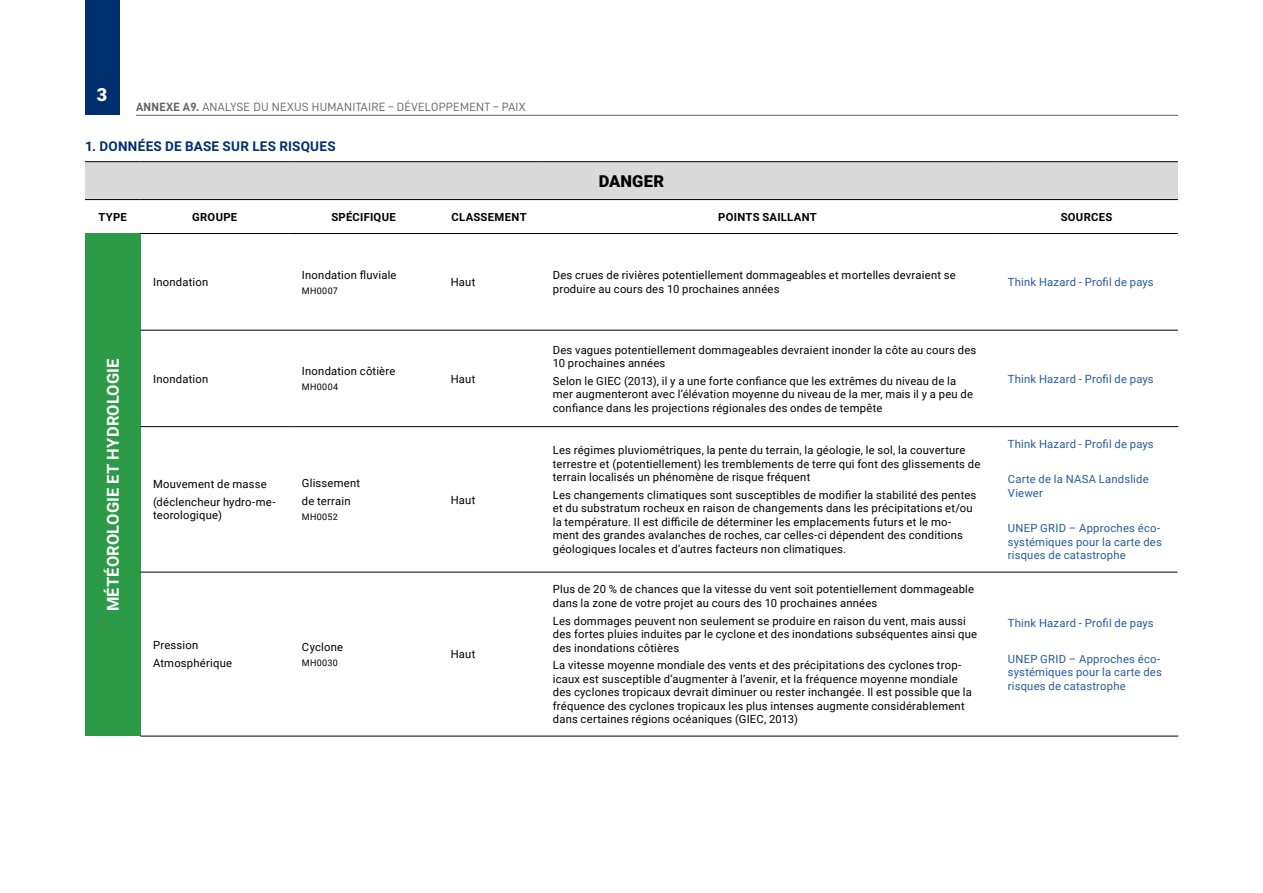
<style>
.page{position:relative;width:1263px;height:893px;background:#fff}
.page>*{position:absolute;margin:0;border:0;box-sizing:border-box;transform-origin:0 0}
.t1{font:900 18px "Roboto";color:#fff}
.t2{font:700 16.5px "Roboto";letter-spacing:.01em;color:#fff}
.t3{font:900 16.5px "Roboto";letter-spacing:.015em;color:#000}
.t4{font:700 13.5px "Roboto";letter-spacing:.015em;color:#002f6e}
.t5{font:12px "D DIN";letter-spacing:.025em;color:#646363}
.t6{font:11.25px/13.5px "Roboto";letter-spacing:.02em;color:#000}
.t7{font:11.25px/13.5px "Roboto";letter-spacing:.02em;color:#275b9b}
.t8{font:700 11.25px "Roboto";letter-spacing:.025em;color:#000}
.t9{font:9px "Roboto";letter-spacing:.035em;color:#000}
.s1{font-family:"D DIN Bold"}
</style>
<div class="page">
<div style="left:85px;top:0;width:34px;height:115px;background:#002f6e"></div>
<hr style="left:136px;top:115px;width:1042px;height:1px;background:#646363">
<div style="left:85px;top:162px;width:1093px;height:38px;background:#dadada"></div>
<div style="left:85px;top:233px;width:55px;height:503px;background:#2d9a47"></div>
<hr style="left:85px;top:199px;width:55px;height:1px;background:#000">
<hr style="left:140px;top:199px;width:149px;height:1px;background:#000">
<hr style="left:289px;top:199px;width:149px;height:1px;background:#000">
<hr style="left:438px;top:199px;width:102px;height:1px;background:#000">
<hr style="left:540px;top:199px;width:455px;height:1px;background:#000">
<hr style="left:995px;top:199px;width:183px;height:1px;background:#000">
<hr style="left:140px;top:330px;width:149px;height:1px;background:#000">
<hr style="left:289px;top:330px;width:149px;height:1px;background:#000">
<hr style="left:438px;top:330px;width:102px;height:1px;background:#000">
<hr style="left:540px;top:330px;width:455px;height:1px;background:#000">
<hr style="left:995px;top:330px;width:183px;height:1px;background:#000">
<hr style="left:140px;top:426px;width:149px;height:1px;background:#000">
<hr style="left:289px;top:426px;width:149px;height:1px;background:#000">
<hr style="left:438px;top:426px;width:102px;height:1px;background:#000">
<hr style="left:540px;top:426px;width:455px;height:1px;background:#000">
<hr style="left:995px;top:426px;width:183px;height:1px;background:#000">
<hr style="left:140px;top:572px;width:149px;height:1px;background:#000">
<hr style="left:289px;top:572px;width:149px;height:1px;background:#000">
<hr style="left:438px;top:572px;width:102px;height:1px;background:#000">
<hr style="left:540px;top:572px;width:455px;height:1px;background:#000">
<hr style="left:995px;top:572px;width:182px;height:1px;background:#000">
<hr style="left:85px;top:161px;width:55px;height:1px;background:#000">
<hr style="left:140px;top:161px;width:149px;height:1px;background:#000">
<hr style="left:289px;top:161px;width:149px;height:1px;background:#000">
<hr style="left:438px;top:161px;width:102px;height:1px;background:#000">
<hr style="left:540px;top:161px;width:455px;height:1px;background:#000">
<hr style="left:995px;top:161px;width:183px;height:1px;background:#000">
<hr style="left:140px;top:736px;width:149px;height:1px;background:#000">
<hr style="left:289px;top:736px;width:149px;height:1px;background:#000">
<hr style="left:438px;top:736px;width:102px;height:1px;background:#000">
<hr style="left:540px;top:736px;width:455px;height:1px;background:#000">
<hr style="left:995px;top:736px;width:183px;height:1px;background:#000">
<hr style="left:140px;top:233px;width:149px;height:1px;background:#000">
<hr style="left:289px;top:233px;width:149px;height:1px;background:#000">
<hr style="left:438px;top:233px;width:102px;height:1px;background:#000">
<hr style="left:540px;top:233px;width:455px;height:1px;background:#000">
<hr style="left:995px;top:233px;width:183px;height:1px;background:#000">
<h1 class="t1" style="left:97px;top:82px;width:12px">3</h1>
<p class="t5" style="left:136px;top:100px;width:391px"><span class="s1">ANNEXE A9.</span> ANALYSE DU NEXUS HUMANITAIRE – DÉVELOPPEMENT – PAIX</p>
<p class="t4" style="left:85px;top:137px;width:252px">1. DONNÉES DE BASE SUR LES RISQUES</p>
<h2 class="t3" style="left:599px;top:169px;width:67px">DANGER</h2>
<p class="t8" style="left:98px;top:209px;width:30px">TYPE</p>
<p class="t8" style="left:192px;top:209px;width:46px">GROUPE</p>
<p class="t8" style="left:331px;top:209px;width:66px">SPÉCIFIQUE</p>
<p class="t8" style="left:451px;top:209px;width:77px">CLASSEMENT</p>
<p class="t8" style="left:718px;top:209px;width:100px">POINTS SAILLANT</p>
<p class="t8" style="left:1061px;top:209px;width:53px">SOURCES</p>
<h2 class="t2" style="left:101px;top:611px;width:254px;rotate:-90deg">MÉTÉOROLOGIE ET HYDROLOGIE</h2>
<p class="t6" style="left:153px;top:275px;width:57px">Inondation</p>
<p class="t6" style="left:153px;top:371px;width:57px">Inondation</p>
<p class="t6" style="left:302px;top:267px;width:96px">Inondation fluviale</p>
<p class="t9" style="left:302px;top:284px;width:38px">MH0007</p>
<p class="t6" style="left:302px;top:364px;width:95px">Inondation côtière</p>
<p class="t9" style="left:302px;top:381px;width:38px">MH0004</p>
<p class="t6" style="left:153px;top:475px;width:124px;line-height:17.7px">Mouvement de masse (déclencheur hydro-me-</p>
<p class="t6" style="left:153px;top:508px;width:70px">teorologique)</p>
<p class="t6" style="left:302px;top:474px;width:60px;line-height:17.7px">Glissement de terrain</p>
<p class="t9" style="left:302px;top:510px;width:37px">MH0052</p>
<p class="t6" style="left:153px;top:636px;width:81px;line-height:17.7px">Pression<br>Atmosphérique</p>
<p class="t6" style="left:302px;top:640px;width:43px">Cyclone</p>
<p class="t9" style="left:302px;top:656px;width:38px">MH0030</p>
<p class="t6" style="left:451px;top:275px;width:26px">Haut</p>
<p class="t6" style="left:553px;top:268px;width:404px">Des crues de rivières potentiellement dommageables et mortelles devraient se produire au cours des 10 prochaines années</p>
<p class="t7" style="left:1008px;top:275px;width:147px">Think Hazard - Profil de pays</p>
<p class="t6" style="left:451px;top:371px;width:26px">Haut</p>
<p class="t6" style="left:451px;top:492px;width:26px">Haut</p>
<p class="t6" style="left:451px;top:647px;width:26px">Haut</p>
<p class="t6" style="left:553px;top:342px;width:425px">Des vagues potentiellement dommageables devraient inonder la côte au cours des<br>10 prochaines années</p>
<p class="t6" style="left:553px;top:374px;width:422px">Selon le GIEC (2013), il y a une forte confiance que les extrêmes du niveau de la mer augmenteront avec l’élévation moyenne du niveau de la mer, mais il y a peu de confiance dans les projections régionales des ondes de tempête</p>
<p class="t7" style="left:1008px;top:371px;width:147px">Think Hazard - Profil de pays</p>
<p class="t6" style="left:553px;top:443px;width:429px">Les régimes pluviométriques, la pente du terrain, la géologie, le sol, la couverture terrestre et (potentiellement) les tremblements de terre qui font des glissements de terrain localisés un phénomène de risque fréquent</p>
<p class="t6" style="left:553px;top:488px;width:425px">Les changements climatiques sont susceptibles de modifier la stabilité des pentes et du substratum rocheux en raison de changements dans les précipitations et/ou la température. Il est difficile de déterminer les emplacements futurs et le mo&shy;ment des grandes avalanches de roches, car celles-ci dépendent des conditions géologiques locales et d’autres facteurs non climatiques.</p>
<p class="t6" style="left:553px;top:582px;width:423px">Plus de 20 % de chances que la vitesse du vent soit potentiellement dommageable dans la zone de votre projet au cours des 10 prochaines années</p>
<p class="t6" style="left:553px;top:613px;width:426px">Les dommages peuvent non seulement se produire en raison du vent, mais aussi des fortes pluies induites par le cyclone et des inondations subséquentes ainsi que des inondations côtières</p>
<p class="t6" style="left:553px;top:658px;width:421px">La vitesse moyenne mondiale des vents et des précipitations des cyclones trop&shy;icaux est susceptible d’augmenter à l’avenir, et la fréquence moyenne mondiale des cyclones tropicaux devrait diminuer ou rester inchangée. Il est possible que la fréquence des cyclones tropicaux les plus intenses augmente considérablement dans certaines régions océaniques (GIEC, 2013)</p>
<p class="t7" style="left:1008px;top:437px;width:147px">Think Hazard - Profil de pays</p>
<p class="t7" style="left:1008px;top:472px;width:142px">Carte de la NASA Landslide<br>Viewer</p>
<p class="t7" style="left:1008px;top:521px;width:155px">UNEP GRID – Approches éco&shy;systémiques pour la carte des risques de catastrophe</p>
<p class="t7" style="left:1008px;top:616px;width:147px">Think Hazard - Profil de pays</p>
<p class="t7" style="left:1008px;top:651px;width:155px">UNEP GRID – Approches éco&shy;systémiques pour la carte des risques de catastrophe</p>
</div>
